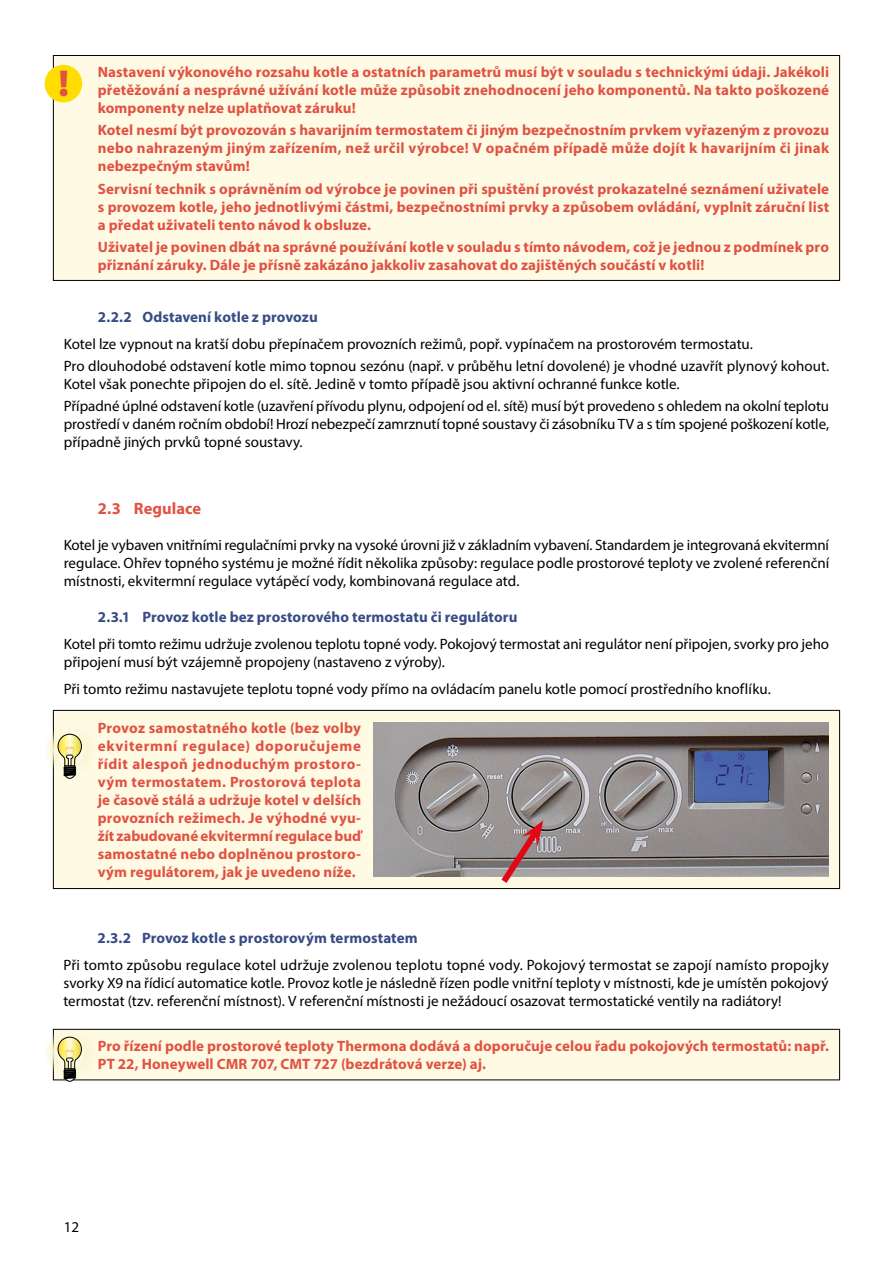
<style>
.page{position:relative;width:893px;height:1263px;background:#fff}
.page>*{position:absolute;margin:0;border:0;box-sizing:border-box;transform-origin:0 0}
.t1{font:900 37.5px "Myriad Pro";color:#e05243}
.t2{font:700 16.5px "Myriad Pro";color:#e05243}
.t3{font:15px/18px "Myriad Pro";color:#000}
.t4{font:700 15px/18px "Myriad Pro";letter-spacing:.005em;color:#e05243;text-align:justify}
.t5{font:700 15px "Myriad Pro";letter-spacing:.005em;color:#374b84}
</style>
<div class="page">
<div style="left:53px;top:710px;width:787px;height:178px;background:#fffae4"></div>
<div style="left:53px;top:710px;width:787px;height:179px;border:1px solid #000"></div>
<img style="left:46px;top:728px;width:47px;height:48px">
<svg style="left:58px;top:734px;width:24px;height:44px"></svg>
<img style="left:59px;top:739px;width:22px;height:23px">
<div style="left:53px;top:56px;width:787px;height:224px;background:#fffae4"></div>
<div style="left:53px;top:55px;width:787px;height:226px;border:1px solid #000"></div>
<div style="left:45px;top:65px;width:37px;height:37px;background:#fd0;border-radius:50%"></div>
<div style="left:53px;top:1029px;width:787px;height:51px;background:#fffae4"></div>
<div style="left:53px;top:1029px;width:787px;height:51px;border:1px solid #000"></div>
<img style="left:46px;top:1031px;width:50px;height:48px">
<svg style="left:58px;top:1037px;width:24px;height:44px"></svg>
<img style="left:59px;top:1042px;width:22px;height:23px">
<img style="left:374px;top:723px;width:455px;height:153px">
<svg style="left:496px;top:820px;width:48px;height:70px"></svg>
<h1 class="t1" style="left:58px;top:58px;width:12px">!</h1>
<p class="t4" style="left:98px;top:63px;width:733px">Nastavení výkonového rozsahu kotle a ostatních parametrů musí být v souladu s technickými údaji. Jakékoli přetěžování a nesprávné užívání kotle může způsobit znehodnocení jeho komponentů. Na takto poškozené komponenty nelze uplatňovat záruku!</p>
<p class="t4" style="left:98px;top:121px;width:733px">Kotel nesmí být provozován s havarijním termostatem či jiným bezpečnostním prvkem vyřazeným z provozu nebo nahrazeným jiným zařízením, než určil výrobce! V opačném případě může dojít k havarijním či jinak nebezpečným stavům!</p>
<p class="t4" style="left:98px;top:179px;width:733px">Servisní technik s oprávněním od výrobce je povinen při spuštění provést prokazatelné seznámení uživatele s provozem kotle, jeho jednotlivými částmi, bezpečnostními prvky a způsobem ovládání, vyplnit záruční list a předat uživateli tento návod k obsluze.</p>
<p class="t4" style="left:98px;top:237px;width:733px">Uživatel je povinen dbát na správné používání kotle v souladu s tímto návodem, což je jednou z podmínek pro přiznání záruky. Dále je přísně zakázáno jakkoliv zasahovat do zajištěných součástí v kotli!</p>
<p class="t5" style="left:98px;top:307px;width:221px">2.2.2 Odstavení kotle z provozu</p>
<p class="t3" style="left:64px;top:332px;width:767px;line-height:22.2px">Kotel lze vypnout na kratší dobu přepínačem provozních režimů, popř. vypínačem na prostorovém termostatu.<br>Pro dlouhodobé odstavení kotle mimo topnou sezónu (např. v průběhu letní dovolené) je vhodné uzavřít plynový kohout.</p>
<p class="t3" style="left:64px;top:373px;width:767px;line-height:22.2px">Kotel však ponechte připojen do el. sítě. Jedině v tomto případě jsou aktivní ochranné funkce kotle.<br>Případné úplné odstavení kotle (uzavření přívodu plynu, odpojení od el. sítě) musí být provedeno s ohledem na okolní teplotu</p>
<p class="t3" style="left:64px;top:415px;width:767px">prostředí v daném ročním období! Hrozí nebezpečí zamrznutí topné soustavy či zásobníku TV a s tím spojené poškození kotle, případně jiných prvků topné soustavy.</p>
<p class="t2" style="left:98px;top:498px;width:105px">2.3 Regulace</p>
<p class="t3" style="left:64px;top:536px;width:767px;text-align:justify">Kotel je vybaven vnitřními regulačními prvky na vysoké úrovni již v základním vybavení. Standardem je integrovaná ekvitermní regulace. Ohřev topného systému je možné řídit několika způsoby: regulace podle prostorové teploty ve zvolené referenční místnosti, ekvitermní regulace vytápěcí vody, kombinovaná regulace atd.</p>
<p class="t5" style="left:98px;top:607px;width:421px">2.3.1 Provoz kotle bez prostorového termostatu či regulátoru</p>
<p class="t3" style="left:64px;top:635px;width:767px">Kotel při tomto režimu udržuje zvolenou teplotu topné vody. Pokojový termostat ani regulátor není připojen, svorky pro jeho připojení musí být vzájemně propojeny (nastaveno z výroby).</p>
<p class="t3" style="left:64px;top:680px;width:708px">Při tomto režimu nastavujete teplotu topné vody přímo na ovládacím panelu kotle pomocí prostředního knoflíku.</p>
<p class="t4" style="left:98px;top:718px;width:265px">Provoz samostatného kotle (bez volby ekvitermní regulace) doporučujeme řídit alespoň jednoduchým prostoro&shy;vým termostatem. Prostorová teplota je časově stálá a udržuje kotel v delších provozních režimech. Je výhodné vyu&shy;žít zabudované ekvitermní regulace buď samostatné nebo doplněnou prostoro&shy;vým regulátorem, jak je uvedeno níže.</p>
<p class="t5" style="left:97px;top:928px;width:322px">2.3.2 Provoz kotle s prostorovým termostatem</p>
<p class="t3" style="left:63px;top:955px;width:767px;text-align:justify">Při tomto způsobu regulace kotel udržuje zvolenou teplotu topné vody. Pokojový termostat se zapojí namísto propojky svorky X9 na řídicí automatice kotle. Provoz kotle je následně řízen podle vnitřní teploty v místnosti, kde je umístěn pokojový termostat (tzv. referenční místnost). V referenční místnosti je nežádoucí osazovat termostatické ventily na radiátory!</p>
<p class="t4" style="left:98px;top:1037px;width:733px">Pro řízení podle prostorové teploty Thermona dodává a doporučuje celou řadu pokojových termostatů: např.<br>PT 22, Honeywell CMR 707, CMT 727 (bezdrátová verze) aj.</p>
<p class="t3" style="left:64px;top:1217px;width:17px">12</p>
</div>
